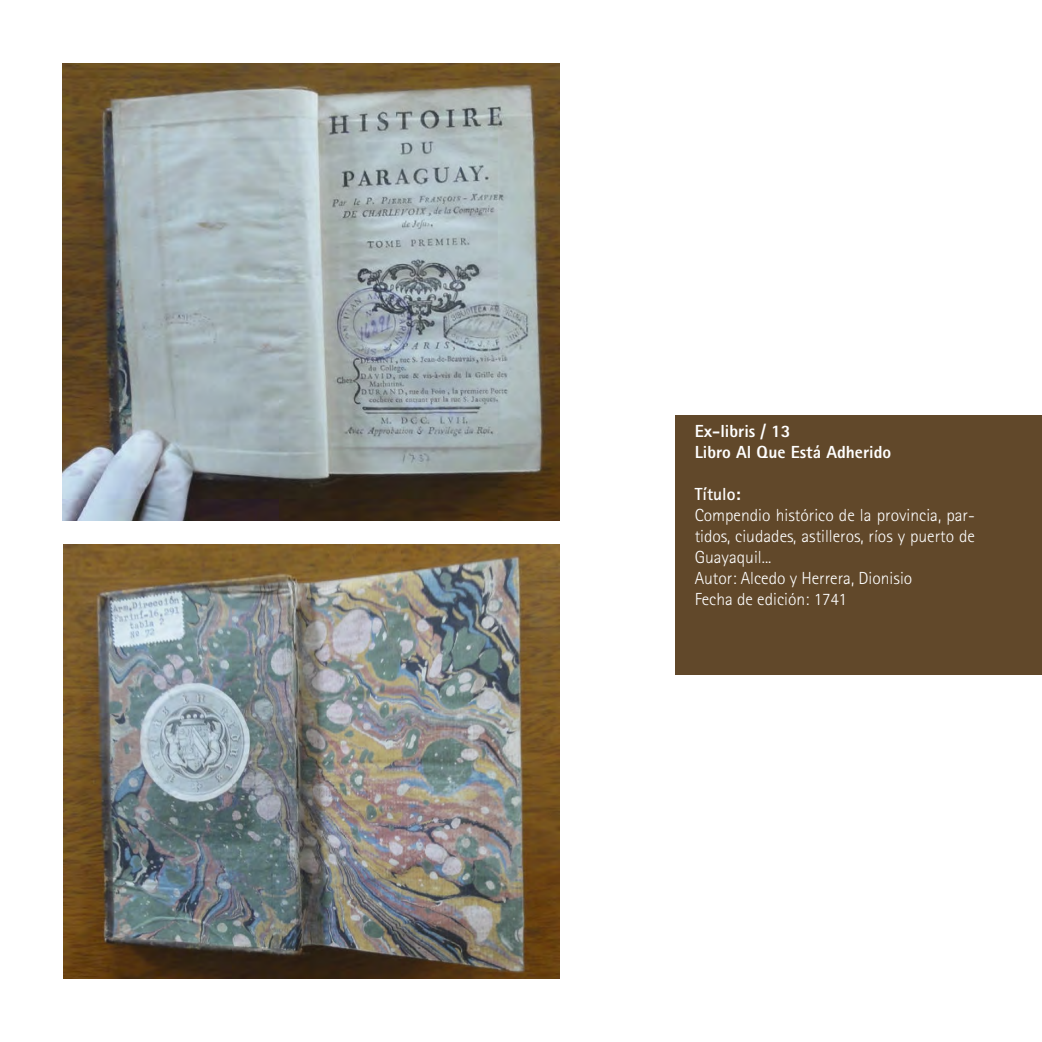
<style>
.page{position:relative;width:1042px;height:1042px;background:#fff}
.page>*{position:absolute;margin:0;border:0;box-sizing:border-box;transform-origin:0 0}
.t1{font:300 17.5px/21px "Rotis Sans Serif Std";color:#fff}
.t2{font:800 17.5px/21px "Rotis Sans Serif Std";color:#fff}
.t3{font:700 17.5px "Rotis Sans Serif Std";color:#fff}
</style>
<div class="page">
<img style="left:63px;top:545px;width:496px;height:433px">
<img style="left:63px;top:64px;width:496px;height:456px">
<div style="left:675px;top:415px;width:366px;height:259px;background:#61482a"></div>
<p class="t2" style="left:694px;top:422px;width:198px">Ex-libris / 13<br>Libro Al Que Está Adherido</p>
<p class="t3" style="left:694px;top:487px;width:48px">Título:</p>
<p class="t1" style="left:694px;top:504px;width:282px">Compendio histórico de la provincia, par&shy;tidos, ciudades, astilleros, ríos y puerto de<br>Guayaquil...<br>Autor: Alcedo y Herrera, Dionisio<br>Fecha de edición: 1741</p>
</div>
